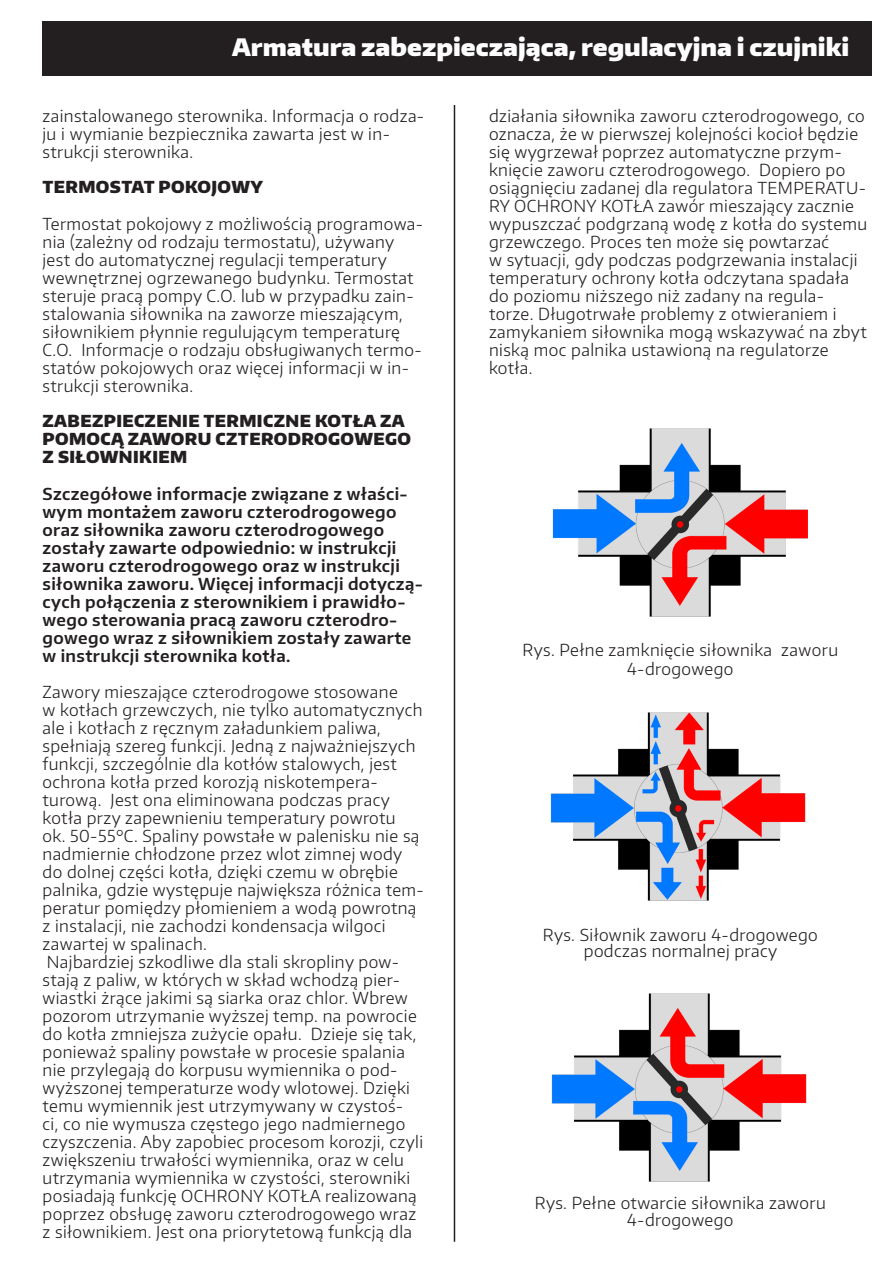
<style>
.page{position:relative;width:893px;height:1263px;background:#fff}
.page>*{position:absolute;margin:0;border:0;box-sizing:border-box;transform-origin:0 0}
.t1{font:900 24px "Encode Sans";color:#fff}
.t2{font:300 16.5px/18px "Encode Sans";letter-spacing:.025em;color:#231f20}
.t3{font:600 16.5px/18px "Encode Sans";letter-spacing:.025em;color:#231f20}
.t4{font:900 16.5px/18px "Encode Sans";letter-spacing:.025em;color:#231f20}
</style>
<div class="page">
<div style="left:43px;top:21px;width:829px;height:54px;background:#231f20"></div>
<img style="left:550px;top:712px;width:256px;height:189px">
<img style="left:551px;top:993px;width:256px;height:189px">
<img style="left:552px;top:428px;width:256px;height:189px">
<hr style="left:454px;top:105px;width:1px;height:1137px;background:#231f20">
<h1 class="t1" style="left:232px;top:31px;width:619px">Armatura zabezpieczająca, regulacyjna i czujniki</h1>
<p class="t2" style="left:43px;top:106px;width:383px">zainstalowanego sterownika. Informacja o rodza&shy;ju i wymianie bezpiecznika zawarta jest w in&shy;strukcji sterownika.</p>
<p class="t4" style="left:43px;top:177px;width:222px">TERMOSTAT POKOJOWY</p>
<p class="t2" style="left:43px;top:214px;width:382px">Termostat pokojowy z możliwością programowa&shy;nia (zależny od rodzaju termostatu), używany jest do automatycznej regulacji temperatury wewnętrznej ogrzewanego budynku. Termostat steruje pracą pompy C.O. lub w przypadku zain&shy;stalowania siłownika na zaworze mieszającym, siłownikiem płynnie regulującym temperaturę C.O. Informacje o rodzaju obsługiwanych termo&shy;statów pokojowych oraz więcej informacji w in&shy;strukcji sterownika.</p>
<p class="t4" style="left:43px;top:411px;width:370px">ZABEZPIECZENIE TERMICZNE KOTŁA ZA<br>POMOCĄ ZAWORU CZTERODROGOWEGO<br>Z SIŁOWNIKIEM</p>
<p class="t3" style="left:43px;top:484px;width:382px">Szczegółowe informacje związane z właści&shy;wym montażem zaworu czterodrogowego oraz siłownika zaworu czterodrogowego zostały zawarte odpowiednio: w instrukcji zaworu czterodrogowego oraz w instrukcji siłownika zaworu. Więcej informacji dotyczą&shy;cych połączenia z sterownikiem i prawidło&shy;wego sterowania pracą zaworu czterodro&shy;gowego wraz z siłownikiem zostały zawarte w instrukcji sterownika kotła.</p>
<p class="t2" style="left:43px;top:682px;width:383px">Zawory mieszające czterodrogowe stosowane<br>w kotłach grzewczych, nie tylko automatycznych ale i kotłach z ręcznym załadunkiem paliwa, spełniają szereg funkcji. Jedną z najważniejszych funkcji, szczególnie dla kotłów stalowych, jest ochrona kotła przed korozją niskotempera&shy;turową. Jest ona eliminowana podczas pracy kotła przy zapewnieniu temperatury powrotu<br>ok. 50-55°C. Spaliny powstałe w palenisku nie są nadmiernie chłodzone przez wlot zimnej wody do dolnej części kotła, dzięki czemu w obrębie palnika, gdzie występuje największa różnica tem&shy;peratur pomiędzy płomieniem a wodą powrotną z instalacji, nie zachodzi kondensacja wilgoci zawartej w spalinach.<br>Najbardziej szkodliwe dla stali skropliny pow&shy;stają z paliw, w których w skład wchodzą pier&shy;wiastki żrące jakimi są siarka oraz chlor. Wbrew pozorom utrzymanie wyższej temp. na powrocie do kotła zmniejsza zużycie opału. Dzieje się tak, ponieważ spaliny powstałe w procesie spalania nie przylegają do korpusu wymiennika o pod&shy;wyższonej temperaturze wody wlotowej. Dzięki temu wymiennik jest utrzymywany w czystoś-<br>ci, co nie wymusza częstego jego nadmiernego czyszczenia. Aby zapobiec procesom korozji, czyli zwiększeniu trwałości wymiennika, oraz w celu utrzymania wymiennika w czystości, sterowniki posiadają funkcję OCHRONY KOTŁA realizowaną poprzez obsługę zaworu czterodrogowego wraz z siłownikiem. Jest ona priorytetową funkcją dla</p>
<p class="t2" style="left:489px;top:107px;width:380px">działania siłownika zaworu czterodrogowego, co oznacza, że w pierwszej kolejności kocioł będzie się wygrzewał poprzez automatyczne przym&shy;knięcie zaworu czterodrogowego. Dopiero po osiągnięciu zadanej dla regulatora TEMPERATU-RY OCHRONY KOTŁA zawór mieszający zacznie wypuszczać podgrzaną wodę z kotła do systemu grzewczego. Proces ten może się powtarzać<br>w sytuacji, gdy podczas podgrzewania instalacji temperatury ochrony kotła odczytana spadała do poziomu niższego niż zadany na regula&shy;torze. Długotrwałe problemy z otwieraniem i zamykaniem siłownika mogą wskazywać na zbyt niską moc palnika ustawioną na regulatorze kotła.</p>
<p class="t2" style="left:523px;top:639px;width:317px;line-height:19.8px;text-align:center">Rys. Pełne zamknięcie siłownika zaworu<br>4-drogowego</p>
<p class="t2" style="left:543px;top:926px;width:277px;line-height:16.5px;text-align:center">Rys. Siłownik zaworu 4-drogowego podczas normalnej pracy</p>
<p class="t2" style="left:535px;top:1194px;width:293px;line-height:16.5px;text-align:center">Rys. Pełne otwarcie siłownika zaworu<br>4-drogowego</p>
</div>
